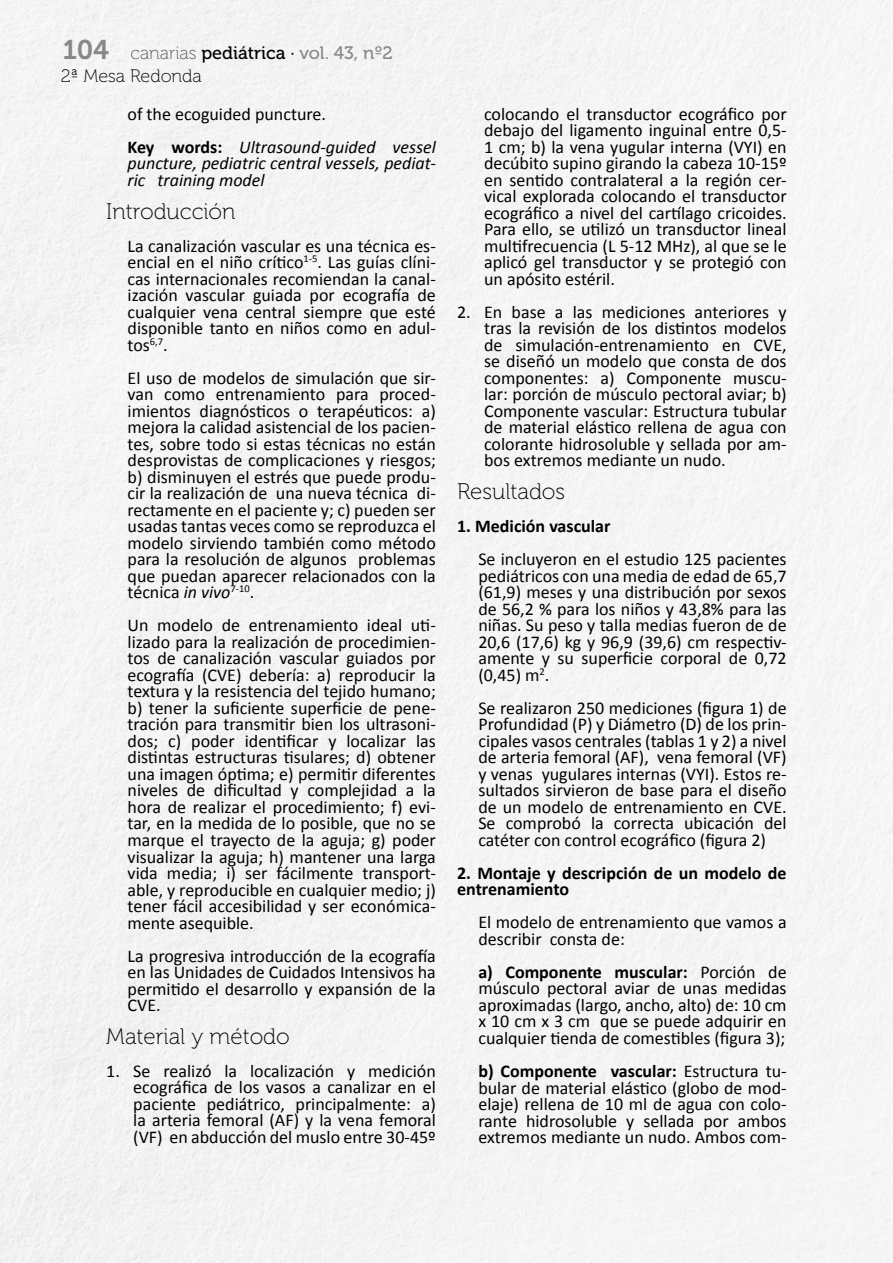
<style>
.page{position:relative;width:893px;height:1263px;background:#fff}
.page>*{position:absolute;margin:0;border:0;box-sizing:border-box;transform-origin:0 0}
.t1{font:22.5px "Museo 100";color:#000}
.t2{font:18px/16.5px "Calibri";color:#000;text-align:justify}
.t3{font:700 18px/16.5px "Calibri";color:#000}
.t4{font:italic 18px/16.5px "Calibri";color:#000}
.t5{font:18px "Museo 500";color:#000}
.t6{font:18px "Museo 100";color:#000}
.s1{font-family:"Museo 700";font-size:27px;color:#87888a}
.s2{font-family:"Museo 100";color:#58585a}
.s3{color:#87888a}
.s4{font-weight:700}
.s5{font-style:italic}
</style>
<div class="page">
<p class="t5" style="left:63px;top:42px;width:332px"><span class="s1">104</span> <span class="s2">canarias</span> pediátrica · <span class="s3">vol. 43, nº2</span></p>
<p class="t6" style="left:61px;top:66px;width:142px">2ª Mesa Redonda</p>
<p class="t2" style="left:128px;top:96px;width:310px;line-height:33px">of the ecoguided puncture.<br><span class="s4">Key words:</span> <span class="s5">Ultrasound-guided vessel</span></p>
<p class="t4" style="left:128px;top:154px;width:310px">puncture, pediatric central vessels, pediat&shy;ric training model</p>
<p class="t1" style="left:106px;top:199px;width:131px">Introducción</p>
<p class="t2" style="left:128px;top:237px;width:310px">La canalización vascular es una técnica es&shy;encial en el niño crítico<sup>1-5</sup>. Las guías clíni&shy;cas internacionales recomiendan la canal&shy;ización vascular guiada por ecografía de cualquier vena central siempre que esté disponible tanto en niños como en adul&shy;tos<sup>6,7</sup>.</p>
<p class="t2" style="left:128px;top:369px;width:310px">El uso de modelos de simulación que sir&shy;van como entrenamiento para proced&shy;imientos diagnósticos o terapéuticos: a) mejora la calidad asistencial de los pacien&shy;tes, sobre todo si estas técnicas no están desprovistas de complicaciones y riesgos; b) disminuyen el estrés que puede produ&shy;cir la realización de una nueva técnica di&shy;rectamente en el paciente y; c) pueden ser usadas tantas veces como se reproduzca el modelo sirviendo también como método para la resolución de algunos problemas que puedan aparecer relacionados con la técnica <span class="s5">in vivo</span><sup>7-10</sup>.</p>
<p class="t2" style="left:128px;top:616px;width:310px">Un modelo de entrenamiento ideal uti&shy;lizado para la realización de procedimien&shy;tos de canalización vascular guiados por ecografía (CVE) debería: a) reproducir la textura y la resistencia del tejido humano; b) tener la suficiente superficie de pene&shy;tración para transmitir bien los ultrasoni&shy;dos; c) poder identificar y localizar las distintas estructuras tisulares; d) obtener una imagen óptima; e) permitir diferentes niveles de dificultad y complejidad a la hora de realizar el procedimiento; f) evi&shy;tar, en la medida de lo posible, que no se marque el trayecto de la aguja; g) poder visualizar la aguja; h) mantener una larga vida media; i) ser fácilmente transport&shy;able, y reproducible en cualquier medio; j) tener fácil accesibilidad y ser económica&shy;mente asequible.</p>
<p class="t2" style="left:128px;top:946px;width:310px">La progresiva introducción de la ecografía en las Unidades de Cuidados Intensivos ha permitido el desarrollo y expansión de la CVE.</p>
<p class="t1" style="left:106px;top:1024px;width:185px">Material y método</p>
<p class="t2" style="left:133px;top:1062px;width:304px;text-indent:-27px">1. Se realizó la localización y medición ecográfica de los vasos a canalizar en el paciente pediátrico, principalmente: a) la arteria femoral (AF) y la vena femoral (VF) en abducción del muslo entre 30-45º</p>
<p class="t2" style="left:484px;top:105px;width:304px">colocando el transductor ecográfico por debajo del ligamento inguinal entre 0,5- 1 cm; b) la vena yugular interna (VYI) en decúbito supino girando la cabeza 10-15º en sentido contralateral a la región cer&shy;vical explorada colocando el transductor ecográfico a nivel del cartílago cricoides.<br>Para ello, se utilizó un transductor lineal multifrecuencia (L 5-12 MHz), al que se le aplicó gel transductor y se protegió con un apósito estéril.</p>
<p class="t2" style="left:484px;top:303px;width:304px;text-indent:-27px">2. En base a las mediciones anteriores y tras la revisión de los distintos modelos de simulación-entrenamiento en CVE, se diseñó un modelo que consta de dos componentes: a) Componente muscu&shy;lar: porción de músculo pectoral aviar; b)<br>Componente vascular: Estructura tubular de material elástico rellena de agua con colorante hidrosoluble y sellada por am&shy;bos extremos mediante un nudo.</p>
<p class="t1" style="left:457px;top:480px;width:110px">Resultados</p>
<p class="t3" style="left:457px;top:517px;width:155px">1. Medición vascular</p>
<p class="t2" style="left:478px;top:550px;width:310px">Se incluyeron en el estudio 125 pacientes pediátricos con una media de edad de 65,7 (61,9) meses y una distribución por sexos de 56,2 % para los niños y 43,8% para las niñas. Su peso y talla medias fueron de de 20,6 (17,6) kg y 96,9 (39,6) cm respectiv&shy;amente y su superficie corporal de 0,72 (0,45) m<sup>2</sup>.</p>
<p class="t2" style="left:478px;top:699px;width:310px">Se realizaron 250 mediciones (figura 1) de Profundidad (P) y Diámetro (D) de los prin&shy;cipales vasos centrales (tablas 1 y 2) a nivel de arteria femoral (AF), vena femoral (VF) y venas yugulares internas (VYI). Estos re&shy;sultados sirvieron de base para el diseño de un modelo de entrenamiento en CVE.<br>Se comprobó la correcta ubicación del catéter con control ecográfico (figura 2)</p>
<p class="t3" style="left:457px;top:864px;width:331px">2. Montaje y descripción de un modelo de entrenamiento</p>
<p class="t2" style="left:478px;top:913px;width:310px">El modelo de entrenamiento que vamos a describir consta de:</p>
<p class="t2" style="left:478px;top:963px;width:310px"><span class="s4">a) Componente muscular:</span> Porción de músculo pectoral aviar de unas medidas aproximadas (largo, ancho, alto) de: 10 cm x 10 cm x 3 cm que se puede adquirir en cualquier tienda de comestibles (figura 3);</p>
<p class="t2" style="left:478px;top:1062px;width:310px"><span class="s4">b) Componente vascular:</span> Estructura tu&shy;bular de material elástico (globo de mod&shy;elaje) rellena de 10 ml de agua con colo&shy;rante hidrosoluble y sellada por ambos extremos mediante un nudo. Ambos com-</p>
</div>
